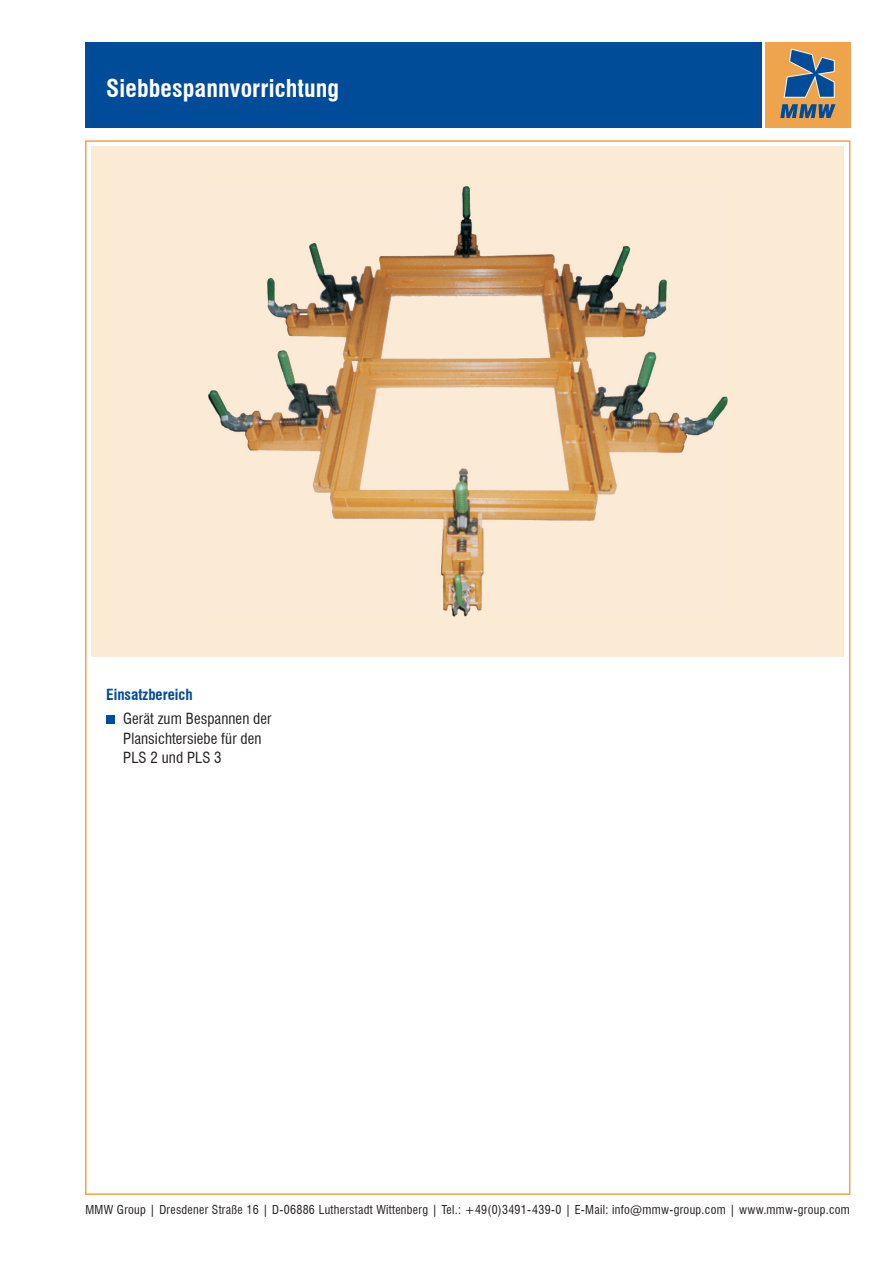
<style>
.page{position:relative;width:893px;height:1263px;background:#fff}
.page>*{position:absolute;margin:0;border:0;box-sizing:border-box;transform-origin:0 0}
.t1{font:700 condensed 24px "Swiss 721 BT";letter-spacing:.005em;color:#fff}
.t2{font:condensed 15px/19.5px "Swiss 721 BT";letter-spacing:.005em;color:#231f20}
.t3{font:700 condensed 15px "Swiss 721 BT";color:#014c98}
.t4{font:condensed 12px "Swiss 721 BT";letter-spacing:.025em;color:#231f20}
</style>
<div class="page">
<div style="left:85px;top:43px;width:676px;height:85px;background:#014c98"></div>
<div style="left:91px;top:147px;width:753px;height:510px;background:#fbead4"></div>
<div style="left:765px;top:43px;width:85px;height:85px;background:#eea44b"></div>
<svg style="left:780px;top:104px;width:55px;height:14px"></svg>
<svg style="left:784px;top:49px;width:51px;height:49px"></svg>
<div style="left:106px;top:715px;width:9px;height:9px;background:#014c98"></div>
<img style="left:208px;top:187px;width:519px;height:430px">
<h1 class="t1" style="left:106px;top:73px;width:234px">Siebbespannvorrichtung</h1>
<p class="t3" style="left:106px;top:686px;width:88px">Einsatzbereich</p>
<p class="t2" style="left:123px;top:709px;width:150px">Gerät zum Bespannen der<br>Plansichtersiebe für den<br>PLS 2 und PLS 3</p>
<p class="t4" style="left:85px;top:1203px;width:766px">MMW Group | Dresdener Straße 16 | D-06886 Lutherstadt Wittenberg | Tel.: +49(0)3491- 439-0 | E-Mail: info@mmw-group.com | www.mmw-group.com</p>
</div>
